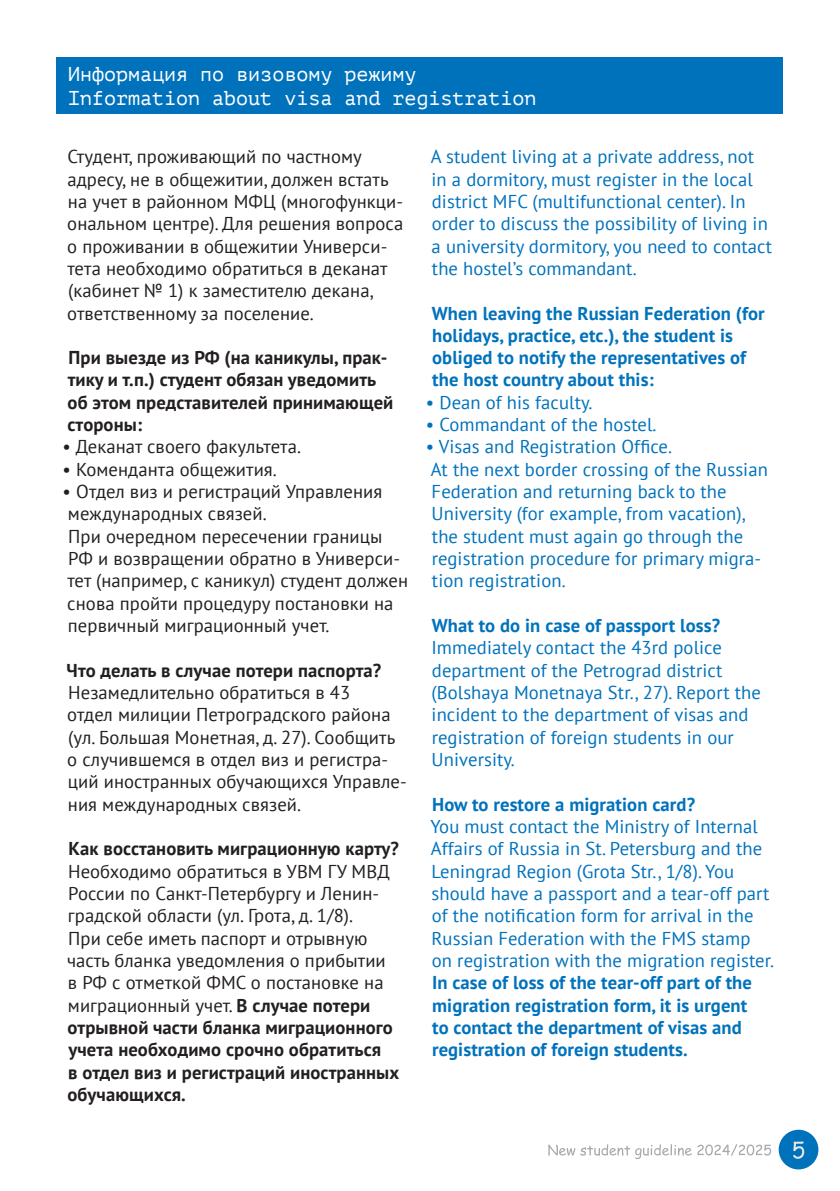
<style>
.page{position:relative;width:840px;height:1191px;background:#fff}
.page>*{position:absolute;margin:0;border:0;box-sizing:border-box;transform-origin:0 0}
.t1{font:20px/24px "PT Mono";color:#fff}
.t2{font:18.6px/22.4px "PT Sans";letter-spacing:.005em;color:#231f20}
.t3{font:18.6px/22.4px "PT Sans";letter-spacing:.005em;color:#0072bc}
.t4{font:700 18.6px/22.4px "PT Sans";letter-spacing:.005em;color:#0072bc}
.t5{font:700 18.6px/22.4px "PT Sans";letter-spacing:.005em;color:#231f20}
.s1{font-weight:700}
</style>
<div class="page">
<svg style="left:548px;top:1144px;width:222px;height:15px"></svg>
<div style="left:57px;top:57px;width:725px;height:56px;background:#0072bc"></div>
<div style="left:778px;top:1129px;width:40px;height:40px;background:#0072bc;border-radius:50%"></div>
<svg style="left:793px;top:1141px;width:10px;height:17px"></svg>
<p class="t1" style="left:68px;top:62px;width:470px">Информация по визовому режиму<br>Information about visa and registration</p>
<p class="t2" style="left:67px;top:145px;width:337px">Студент, проживающий по частному адресу, не в общежитии, должен встать на учет в районном МФЦ (многофункци&shy;ональном центре). Для решения вопроса о проживании в общежитии Универси&shy;тета необходимо обратиться в деканат (кабинет № 1) к заместителю декана, ответственному за поселение.</p>
<p class="t5" style="left:68px;top:346px;width:327px">При выезде из РФ (на каникулы, прак&shy;тику и т.п.) студент обязан уведомить об этом представителей принимающей стороны:</p>
<p class="t2" style="left:63px;top:435px;width:240px">• Деканат своего факультета.</p>
<p class="t2" style="left:63px;top:457px;width:216px">• Коменданта общежития.</p>
<p class="t2" style="left:63px;top:480px;width:347px">• Отдел виз и регистраций Управления международных связей.<br>При очередном пересечении границы<br>РФ и возвращении обратно в Универси&shy;тет (например, с каникул) студент должен снова пройти процедуру постановки на первичный миграционный учет.</p>
<p class="t5" style="left:67px;top:658px;width:316px">Что делать в случае потери паспорта?</p>
<p class="t2" style="left:67px;top:681px;width:341px">Незамедлительно обратиться в 43<br>отдел милиции Петроградского района (ул. Большая Монетная, д. 27). Сообщить о случившемся в отдел виз и регистра&shy;ций иностранных обучающихся Управле&shy;ния международных связей.</p>
<p class="t5" style="left:69px;top:837px;width:332px">Как восстановить миграционную карту?</p>
<p class="t2" style="left:67px;top:859px;width:333px">Необходимо обратиться в УВМ ГУ МВД России по Санкт-Петербургу и Ленин&shy;градской области (ул. Грота, д. 1/8).<br>При себе иметь паспорт и отрывную часть бланка уведомления о прибытии в РФ с отметкой ФМС о постановке на миграционный учет. <span class="s1">В случае потери отрывной части бланка миграционного учета необходимо срочно обратиться<br>в отдел виз и регистраций иностранных обучающихся.</span></p>
<p class="t3" style="left:430px;top:145px;width:342px">A student living at a private address, not in a dormitory, must register in the local district MFC (multifunctional center). In order to discuss the possibility of living in a university dormitory, you need to contact the hostel’s commandant.</p>
<p class="t4" style="left:431px;top:301px;width:334px">When leaving the Russian Federation (for holidays, practice, etc.), the student is obliged to notify the representatives of the host country about this:</p>
<p class="t3" style="left:425px;top:391px;width:168px">• Dean of his faculty.</p>
<p class="t3" style="left:425px;top:413px;width:232px">• Commandant of the hostel.</p>
<p class="t3" style="left:425px;top:435px;width:343px">• Visas and Registration Office.<br>At the next border crossing of the Russian Federation and returning back to the University (for example, from vacation), the student must again go through the registration procedure for primary migra&shy;tion registration.</p>
<p class="t4" style="left:431px;top:614px;width:290px">What to do in case of passport loss?</p>
<p class="t3" style="left:431px;top:636px;width:331px">Immediately contact the 43rd police department of the Petrograd district (Bolshaya Monetnaya Str., 27). Report the incident to the department of visas and registration of foreign students in our University.</p>
<p class="t4" style="left:432px;top:792px;width:264px">How to restore a migration card?</p>
<p class="t3" style="left:430px;top:815px;width:345px">You must contact the Ministry of Internal Affairs of Russia in St. Petersburg and the Leningrad Region (Grota Str., 1/8). You should have a passport and a tear-off part of the notification form for arrival in the Russian Federation with the FMS stamp<br>on registration with the migration register.</p>
<p class="t4" style="left:432px;top:971px;width:321px">In case of loss of the tear-off part of the migration registration form, it is urgent to contact the department of visas and registration of foreign students.</p>
</div>
